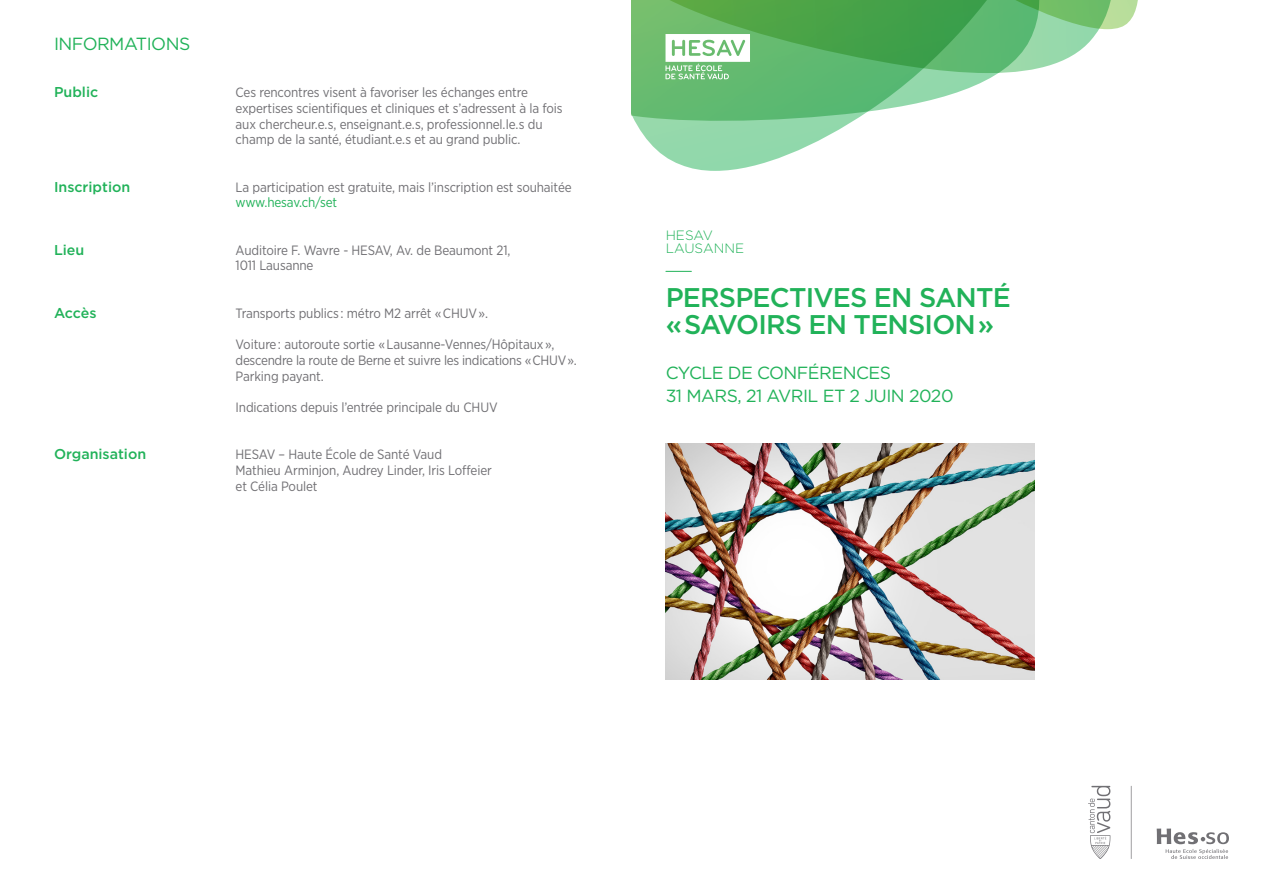
<style>
.page{position:relative;width:1263px;height:893px;background:#fff}
.page>*{position:absolute;margin:0;border:0;box-sizing:border-box;transform-origin:0 0}
.Cover_-_Grand_titre{font:500 27px "Gotham";letter-spacing:-.03em;color:#21b259}
.Cover_-_Petit_titre{font:17.55px "Gotham";letter-spacing:-.03em;color:#21b259}
.Brochure_colonne_gau{font:500 14.25px "Gotham";color:#21b259}
.Brochure_-_Texte_cou{font:13.5px/15.8px "Gotham Narrow";letter-spacing:-.01em;color:#717074}
.Cover_-_HESAV_LAUSAN{font:300 13.5px "Gotham";color:#21b259}
.s1{color:#21b259}
</style>
<div class="page">
<svg style="left:631px;top:79px;width:357px;height:92px"></svg>
<svg style="left:666px;top:271px;width:25px;height:1px"></svg>
<svg style="left:1157px;top:828px;width:72px;height:31px"></svg>
<svg style="left:1088px;top:786px;width:22px;height:73px"></svg>
<svg style="left:1131px;top:786px;width:1px;height:73px"></svg>
<svg style="left:631px;top:0;width:507px;height:79px;background:#77c07e"></svg>
<img style="left:665px;top:444px;width:369px;height:236px">
<p class="Cover_-_Petit_titre" style="left:54px;top:32px;width:138px">INFORMATIONS</p>
<p class="Brochure_colonne_gau" style="left:54px;top:83px;width:46px">Public</p>
<p class="Brochure_colonne_gau" style="left:54px;top:177px;width:78px">Inscription</p>
<p class="Brochure_colonne_gau" style="left:54px;top:240px;width:32px">Lieu</p>
<p class="Brochure_colonne_gau" style="left:54px;top:303px;width:44px">Accès</p>
<p class="Brochure_colonne_gau" style="left:54px;top:445px;width:94px">Organisation</p>
<p class="Brochure_-_Texte_cou" style="left:236px;top:84px;width:328px">Ces rencontres visent à favoriser les échanges entre expertises scientifiques et cliniques et s’adressent à la fois aux chercheur.e.s, enseignant.e.s, professionnel.le.s du champ de la santé, étudiant.e.s et au grand public.</p>
<p class="Brochure_-_Texte_cou" style="left:236px;top:179px;width:338px">La participation est gratuite, mais l’inscription est souhaitée <span class="s1">www.hesav.ch/set</span></p>
<p class="Brochure_-_Texte_cou" style="left:236px;top:242px;width:276px">Auditoire F. Wavre - HESAV, Av. de Beaumont 21,<br>1011 Lausanne</p>
<p class="Brochure_-_Texte_cou" style="left:236px;top:305px;width:254px">Transports publics : métro M2 arrêt « CHUV ».</p>
<p class="Brochure_-_Texte_cou" style="left:236px;top:336px;width:343px">Voiture : autoroute sortie « Lausanne-Vennes/Hôpitaux », descendre la route de Berne et suivre les indications « CHUV ».</p>
<p class="Brochure_-_Texte_cou" style="left:236px;top:368px;width:90px">Parking payant.</p>
<p class="Brochure_-_Texte_cou" style="left:236px;top:399px;width:264px">Indications depuis l’entrée principale du CHUV</p>
<p class="Brochure_-_Texte_cou" style="left:236px;top:446px;width:208px">HESAV – Haute École de Santé Vaud</p>
<p class="Brochure_-_Texte_cou" style="left:236px;top:462px;width:258px">Mathieu Arminjon, Audrey Linder, Iris Loffeier et Célia Poulet</p>
<p class="Cover_-_HESAV_LAUSAN" style="left:666px;top:227px;width:49px">HESAV</p>
<p class="Cover_-_HESAV_LAUSAN" style="left:666px;top:240px;width:80px">LAUSANNE</p>
<p class="Cover_-_Grand_titre" style="left:666px;top:280px;width:347px">PERSPECTIVES EN SANTÉ</p>
<p class="Cover_-_Grand_titre" style="left:666px;top:307px;width:330px">« SAVOIRS EN TENSION »</p>
<p class="Cover_-_Petit_titre" style="left:666px;top:362px;width:227px">CYCLE DE CONFÉRENCES</p>
<p class="Cover_-_Petit_titre" style="left:666px;top:384px;width:289px">31 MARS, 21 AVRIL ET 2 JUIN 2020</p>
</div>
